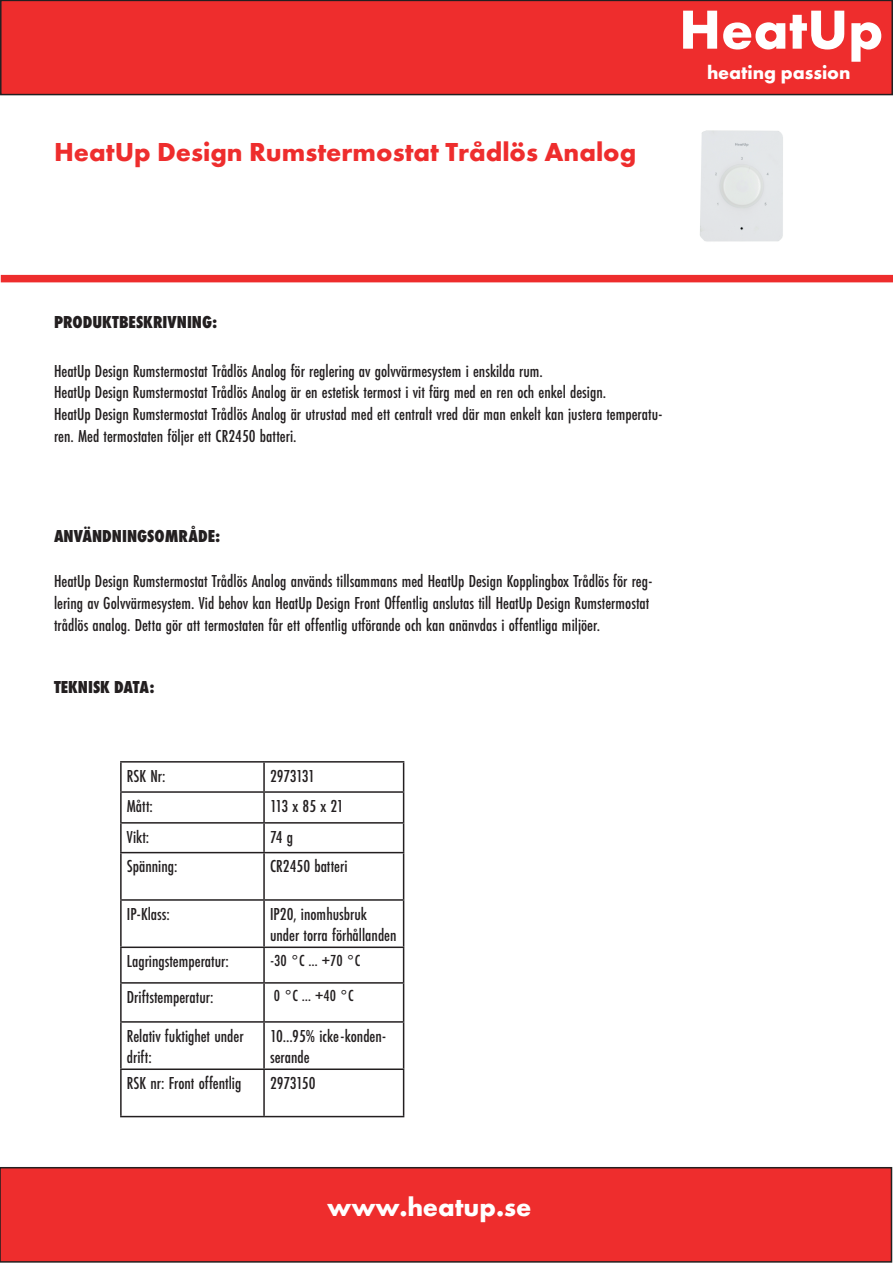
<style>
.page{position:relative;width:893px;height:1263px;background:#fff}
.page>*{position:absolute;margin:0;border:0;box-sizing:border-box;transform-origin:0 0}
.t1{font:700 57px "Futura PT";color:#fff}
.t2{font:700 27px "Futura PT";color:#ee2d2d}
.t3{font:700 27px "Futura PT";color:#fff}
.t4{font:700 19.5px "Futura PT";color:#fff}
.t5{font:500 18px/21.6px "Futura PT Cond";color:#231f20}
.t6{font:800 18px "Futura PT Cond";color:#231f20}
.t7{font:500 18px "Futura PT Cond";letter-spacing:-.025em;color:#231f20}
.t8{font:500 18px "Futura PT Cond";letter-spacing:-.02em;color:#231f20}
.t9{font:500 16.65px "Futura PT Cond";color:#231f20}
</style>
<div class="page">
<img style="left:601px;top:95px;width:281px;height:147px">
<div style="left:1px;top:0;width:891px;height:95px;background:#ee2d2d"></div>
<div style="left:0;top:0;width:893px;height:95px;border:2px solid #231f20"></div>
<div style="left:1px;top:275px;width:892px;height:7px;background:#ee2d2d"></div>
<div style="left:0;top:1168px;width:891px;height:94px;background:#ee2d2d"></div>
<div style="left:0;top:1167px;width:892px;height:95px;border:2px solid #231f20"></div>
<hr style="left:120px;top:761px;width:144px;height:2px;background:#231f20">
<hr style="left:120px;top:762px;width:2px;height:29px;background:#231f20">
<hr style="left:264px;top:761px;width:140px;height:2px;background:#231f20">
<hr style="left:263px;top:762px;width:2px;height:29px;background:#231f20">
<hr style="left:120px;top:791px;width:144px;height:2px;background:#231f20">
<hr style="left:120px;top:793px;width:2px;height:29px;background:#231f20">
<hr style="left:264px;top:791px;width:140px;height:2px;background:#231f20">
<hr style="left:263px;top:793px;width:2px;height:29px;background:#231f20">
<hr style="left:120px;top:822px;width:144px;height:2px;background:#231f20">
<hr style="left:120px;top:824px;width:2px;height:28px;background:#231f20">
<hr style="left:264px;top:822px;width:140px;height:2px;background:#231f20">
<hr style="left:263px;top:824px;width:2px;height:28px;background:#231f20">
<svg style="left:403px;top:762px;width:1px;height:90px"></svg>
<hr style="left:120px;top:852px;width:144px;height:1px;background:#231f20">
<hr style="left:120px;top:853px;width:2px;height:46px;background:#231f20">
<hr style="left:264px;top:852px;width:140px;height:1px;background:#231f20">
<hr style="left:263px;top:853px;width:2px;height:46px;background:#231f20">
<hr style="left:403px;top:853px;width:1px;height:46px;background:#231f20">
<hr style="left:120px;top:899px;width:144px;height:2px;background:#231f20">
<hr style="left:120px;top:901px;width:2px;height:45px;background:#231f20">
<hr style="left:264px;top:899px;width:140px;height:2px;background:#231f20">
<hr style="left:263px;top:901px;width:2px;height:45px;background:#231f20">
<hr style="left:403px;top:901px;width:1px;height:45px;background:#231f20">
<hr style="left:120px;top:946px;width:144px;height:2px;background:#231f20">
<hr style="left:120px;top:948px;width:2px;height:34px;background:#231f20">
<hr style="left:264px;top:946px;width:140px;height:2px;background:#231f20">
<hr style="left:263px;top:948px;width:2px;height:34px;background:#231f20">
<hr style="left:403px;top:948px;width:1px;height:34px;background:#231f20">
<hr style="left:120px;top:982px;width:144px;height:2px;background:#231f20">
<hr style="left:120px;top:984px;width:2px;height:37px;background:#231f20">
<hr style="left:264px;top:982px;width:140px;height:2px;background:#231f20">
<hr style="left:263px;top:984px;width:2px;height:37px;background:#231f20">
<hr style="left:403px;top:984px;width:1px;height:37px;background:#231f20">
<hr style="left:120px;top:1021px;width:144px;height:2px;background:#231f20">
<hr style="left:120px;top:1023px;width:2px;height:45px;background:#231f20">
<hr style="left:264px;top:1021px;width:140px;height:2px;background:#231f20">
<hr style="left:263px;top:1023px;width:2px;height:45px;background:#231f20">
<hr style="left:403px;top:1023px;width:1px;height:45px;background:#231f20">
<hr style="left:120px;top:1068px;width:144px;height:2px;background:#231f20">
<hr style="left:120px;top:1070px;width:2px;height:46px;background:#231f20">
<hr style="left:264px;top:1068px;width:140px;height:2px;background:#231f20">
<hr style="left:263px;top:1070px;width:2px;height:46px;background:#231f20">
<hr style="left:403px;top:1070px;width:1px;height:46px;background:#231f20">
<hr style="left:120px;top:1116px;width:144px;height:1px;background:#231f20">
<hr style="left:264px;top:1116px;width:140px;height:1px;background:#231f20">
<h2 class="t2" style="left:54px;top:135px;width:584px">HeatUp Design Rumstermostat Trådlös Analog</h2>
<h1 class="t1" style="left:679px;top:-7px;width:206px">HeatUp</h1>
<p class="t4" style="left:707px;top:60px;width:145px">heating passion</p>
<p class="t6" style="left:54px;top:311px;width:165px">PRODUKTBESKRIVNING:</p>
<p class="t5" style="left:54px;top:360px;width:610px">HeatUp Design Rumstermostat Trådlös Analog för reglering av golvvärmesystem i enskilda rum.<br>HeatUp Design Rumstermostat Trådlös Analog är en estetisk termost i vit färg med en ren och enkel design.<br>HeatUp Design Rumstermostat Trådlös Analog är utrustad med ett centralt vred där man enkelt kan justera temperatu&shy;ren. Med termostaten följer ett CR2450 batteri.</p>
<p class="t6" style="left:54px;top:526px;width:168px">ANVÄNDNINGSOMRÅDE:</p>
<p class="t5" style="left:54px;top:570px;width:600px">HeatUp Design Rumstermostat Trådlös Analog används tillsammans med HeatUp Design Kopplingbox Trådlös för reg&shy;lering av Golvvärmesystem. Vid behov kan HeatUp Design Front Offentlig anslutas till HeatUp Design Rumstermostat trådlös analog. Detta gör att termostaten får ett offentlig utförande och kan anänvdas i offentliga miljöer.</p>
<p class="t6" style="left:54px;top:676px;width:102px">TEKNISK DATA:</p>
<p class="t5" style="left:127px;top:765px;width:40px">RSK Nr:</p>
<p class="t7" style="left:270px;top:765px;width:46px">2973131</p>
<p class="t5" style="left:127px;top:795px;width:28px">Mått:</p>
<p class="t5" style="left:270px;top:795px;width:75px">113 x 85 x 21</p>
<p class="t5" style="left:127px;top:826px;width:24px">Vikt:</p>
<p class="t5" style="left:270px;top:826px;width:25px">74 g</p>
<p class="t5" style="left:127px;top:855px;width:52px">Spänning:</p>
<p class="t5" style="left:270px;top:855px;width:79px">CR2450 batteri</p>
<p class="t5" style="left:127px;top:903px;width:45px">IP-Klass:</p>
<p class="t5" style="left:270px;top:903px;width:128px">IP20, inomhusbruk under torra förhållanden</p>
<p class="t5" style="left:127px;top:950px;width:103px">Lagringstemperatur:</p>
<p class="t9" style="left:270px;top:950px;width:92px">-30 °C … +70 °C</p>
<p class="t5" style="left:127px;top:986px;width:88px">Driftstemperatur:</p>
<p class="t9" style="left:274px;top:986px;width:81px">0 °C … +40 °C</p>
<p class="t5" style="left:127px;top:1025px;width:118px">Relativ fuktighet under drift:</p>
<p class="t5" style="left:270px;top:1025px;width:118px">10...95% icke-konden&shy;serande</p>
<p class="t5" style="left:127px;top:1072px;width:116px">RSK nr: Front offentlig</p>
<p class="t8" style="left:270px;top:1072px;width:47px">2973150</p>
<h2 class="t3" style="left:327px;top:1189px;width:206px">www.heatup.se</h2>
</div>
